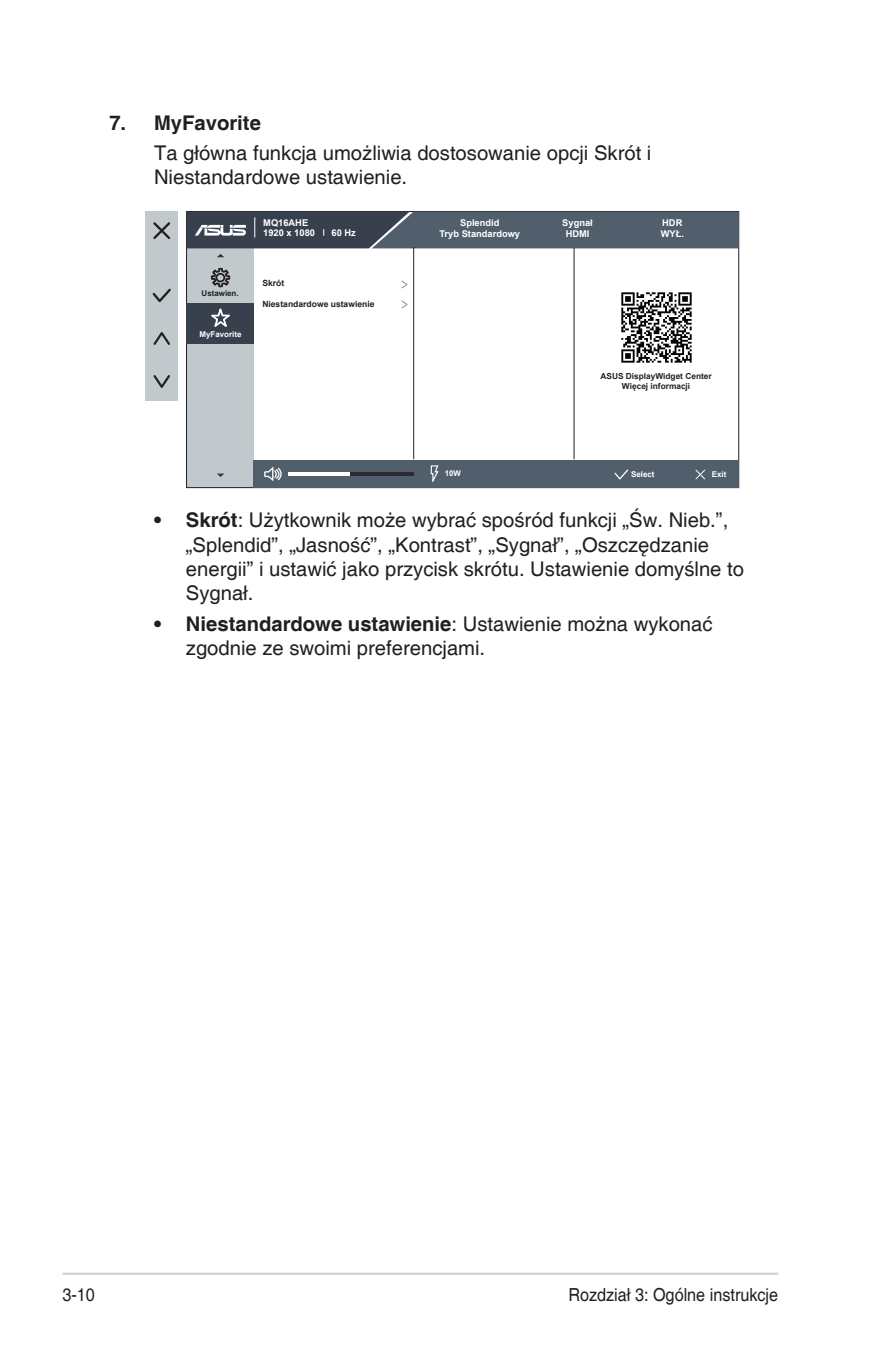
<style>
.page{position:relative;width:893px;height:1346px;background:#fff}
.page>*{position:absolute;margin:0;border:0;box-sizing:border-box;transform-origin:0 0}
.Body_Text_Indent{font:20.25px/24.3px "Helvetica";color:#231f20}
.OSD_Item{font:700 20.25px "Helvetica";color:#231f20}
.t1{font:18px "Helvetica";color:#231f20;scale:.9 1}
.t2{font:700 9.22px/10.6px "Arial";color:#fff}
.t3{font:700 8.55px "Arial";color:#231f20}
.t4{font:700 8.33px/9.9px "Arial";color:#231f20;text-align:center}
.t5{font:700 7.88px "Arial";color:#fff}
.t6{font:700 7.88px "Arial";color:#231f20}
.s1{font-weight:700}
</style>
<div class="page">
<hr style="left:63px;top:1272px;width:715px;height:3px;background:#d1d2d4">
<div style="left:146px;top:211px;width:32px;height:190px;background:#c2c9cd"></div>
<svg style="left:153px;top:222px;width:18px;height:17px"></svg>
<svg style="left:152px;top:288px;width:19px;height:15px"></svg>
<svg style="left:153px;top:332px;width:17px;height:13px"></svg>
<svg style="left:153px;top:375px;width:17px;height:13px"></svg>
<div style="left:186px;top:248px;width:67px;height:239px;background:#c2c9cd"></div>
<div style="left:253px;top:460px;width:486px;height:28px;background:#515e6c"></div>
<svg style="left:217px;top:254px;width:7px;height:3px"></svg>
<div style="left:187px;top:303px;width:67px;height:40px;background:#39404d"></div>
<svg style="left:217px;top:473px;width:7px;height:4px"></svg>
<svg style="left:264px;top:466px;width:18px;height:16px"></svg>
<hr style="left:288px;top:472px;width:126px;height:4px;background:#2c2b2f">
<hr style="left:288px;top:472px;width:62px;height:4px;background:#fff">
<hr style="left:574px;top:248px;width:1px;height:211px;background:#231f20">
<hr style="left:413px;top:248px;width:1px;height:211px;background:#231f20">
<svg style="left:695px;top:469px;width:10px;height:11px"></svg>
<svg style="left:614px;top:469px;width:15px;height:11px"></svg>
<svg style="left:211px;top:308px;width:19px;height:19px"></svg>
<svg style="left:210px;top:267px;width:21px;height:21px"></svg>
<svg style="left:401px;top:281px;width:7px;height:7px"></svg>
<svg style="left:401px;top:301px;width:7px;height:7px"></svg>
<svg style="left:187px;top:211px;width:552px;height:37px;background:#4c5663"></svg>
<svg style="left:430px;top:465px;width:9px;height:18px"></svg>
<img style="left:621px;top:292px;width:71px;height:71px">
<p class="OSD_Item" style="left:109px;top:110px;width:153px">7. MyFavorite</p>
<p class="Body_Text_Indent" style="left:154px;top:141px;width:499px">Ta główna funkcja umożliwia dostosowanie opcji Skrót i<br>Niestandardowe ustawienie.</p>
<p class="t6" style="left:202px;top:288px;width:39px">Ustawien.</p>
<p class="t5" style="left:199px;top:329px;width:43px">MyFavorite</p>
<p class="t2" style="left:263px;top:218px;width:53px;line-height:9.7px">MQ16AHE<br>1920 x 1080</p>
<p class="t2" style="left:331px;top:227px;width:26px">60 Hz</p>
<p class="t2" style="left:439px;top:218px;width:82px;text-align:center">Splendid<br>Tryb Standardowy</p>
<p class="t2" style="left:562px;top:218px;width:32px;text-align:center">Sygnał<br>HDMI</p>
<p class="t2" style="left:661px;top:218px;width:25px">HDR<br>WYŁ.</p>
<p class="t3" style="left:262px;top:277px;width:23px">Skrót</p>
<p class="t3" style="left:262px;top:298px;width:114px">Niestandardowe ustawienie</p>
<p class="t4" style="left:600px;top:371px;width:113px">ASUS DisplayWidget Center<br>Więcej informacji</p>
<p class="t5" style="left:445px;top:468px;width:18px">10W</p>
<p class="t5" style="left:631px;top:469px;width:25px">Select</p>
<p class="t5" style="left:712px;top:469px;width:16px">Exit</p>
<p class="Body_Text_Indent" style="left:186px;top:509px;width:560px;text-indent:-32px"><span class="s1">• Skrót</span>: Użytkownik może wybrać spośród funkcji „Św. Nieb.”, „Splendid”, „Jasność”, „Kontrast”, „Sygnał”, „Oszczędzanie energii” i ustawić jako przycisk skrótu. Ustawienie domyślne to Sygnał.</p>
<p class="Body_Text_Indent" style="left:186px;top:612px;width:528px;text-indent:-32px"><span class="s1">• Niestandardowe ustawienie</span>: Ustawienie można wykonać zgodnie ze swoimi preferencjami.</p>
<p class="t1" style="left:63px;top:1284px;width:38px">3-10</p>
<p class="t1" style="left:568px;top:1284px;width:235px">Rozdział 3: Ogólne instrukcje</p>
</div>
